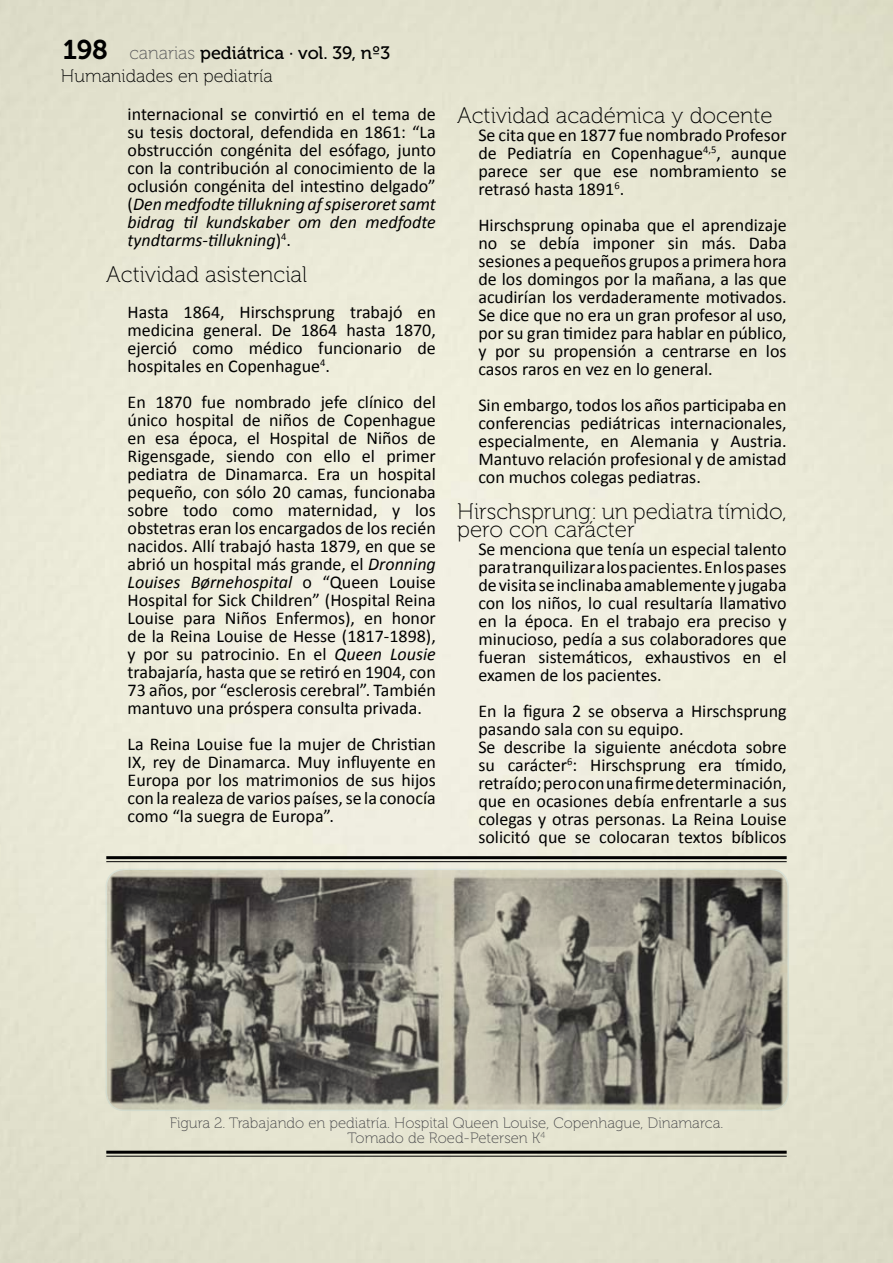
<style>
.page{position:relative;width:893px;height:1263px;background:#fff}
.page>*{position:absolute;margin:0;border:0;box-sizing:border-box;transform-origin:0 0}
.t1{font:22.5px/18px "Museo 100";color:#000}
.t2{font:18px/18px "Calibri";color:#000;text-align:justify}
.t3{font:18px "Museo 500";color:#000}
.t4{font:18px "Museo 100";color:#000}
.t5{font:15px/15px "Museo 100";color:#4b4b4d;text-align:center}
.s1{font-family:"Museo 700";font-size:27px}
.s2{font-family:"Museo 100";color:#58585a}
.s3{font-style:italic}
</style>
<div class="page">
<img style="left:106px;top:869px;width:682px;height:241px">
<div style="left:106px;top:868px;width:683px;height:243px;border:2px solid #edf7fd;border-radius:18px"></div>
<hr style="left:106px;top:856px;width:681px;height:3px;background:#000">
<hr style="left:106px;top:861px;width:681px;height:1px;background:#000">
<hr style="left:106px;top:1151px;width:681px;height:3px;background:#000">
<hr style="left:106px;top:1156px;width:681px;height:1px;background:#000">
<p class="t3" style="left:63px;top:42px;width:329px"><span class="s1">198</span> <span class="s2">canarias</span> pediátrica · vol. 39, nº3</p>
<p class="t4" style="left:61px;top:66px;width:213px">Humanidades en pediatría</p>
<p class="t2" style="left:128px;top:104px;width:310px">internacional se convirtió en el tema de su tesis doctoral, defendida en 1861: “La obstrucción congénita del esófago, junto con la contribución al conocimiento de la oclusión congénita del intestino delgado” (<span class="s3">Den medfodte tillukning af spiseroret samt bidrag til kundskaber om den medfodte tyndtarms-tillukning</span>)<sup>4</sup>.</p>
<p class="t1" style="left:106px;top:266px;width:202px">Actividad asistencial</p>
<p class="t2" style="left:128px;top:302px;width:310px">Hasta 1864, Hirschsprung trabajó en medicina general. De 1864 hasta 1870, ejerció como médico funcionario de hospitales en Copenhague<sup>4</sup>.</p>
<p class="t2" style="left:128px;top:392px;width:310px">En 1870 fue nombrado jefe clínico del único hospital de niños de Copenhague en esa época, el Hospital de Niños de Rigensgade, siendo con ello el primer pediatra de Dinamarca. Era un hospital pequeño, con sólo 20 camas, funcionaba sobre todo como maternidad, y los obstetras eran los encargados de los recién nacidos. Allí trabajó hasta 1879, en que se abrió un hospital más grande, el <span class="s3">Dronning Louises Børnehospital</span> o “Queen Louise Hospital for Sick Children” (Hospital Reina Louise para Niños Enfermos), en honor de la Reina Louise de Hesse (1817-1898), y por su patrocinio. En el <span class="s3">Queen Lousie </span>trabajaría, hasta que se retiró en 1904, con 73 años, por “esclerosis cerebral”. También mantuvo una próspera consulta privada.</p>
<p class="t2" style="left:128px;top:734px;width:310px">La Reina Louise fue la mujer de Christian IX, rey de Dinamarca. Muy influyente en Europa por los matrimonios de sus hijos con la realeza de varios países, se la conocía como “la suegra de Europa”.</p>
<p class="t1" style="left:457px;top:107px;width:317px">Actividad académica y docente</p>
<p class="t2" style="left:478px;top:125px;width:310px">Se cita que en 1877 fue nombrado Profesor de Pediatría en Copenhague<sup>4,5</sup>, aunque parece ser que ese nombramiento se retrasó hasta 1891<sup>6</sup>.</p>
<p class="t2" style="left:478px;top:215px;width:310px">Hirschsprung opinaba que el aprendizaje no se debía imponer sin más. Daba sesiones a pequeños grupos a primera hora de los domingos por la mañana, a las que acudirían los verdaderamente motivados.<br>Se dice que no era un gran profesor al uso, por su gran timidez para hablar en público, y por su propensión a centrarse en los casos raros en vez en lo general.</p>
<p class="t2" style="left:478px;top:395px;width:310px">Sin embargo, todos los años participaba en conferencias pediátricas internacionales, especialmente, en Alemania y Austria.<br>Mantuvo relación profesional y de amistad con muchos colegas pediatras.</p>
<p class="t1" style="left:457px;top:503px;width:331px">Hirschsprung: un pediatra tímido, pero con carácter</p>
<p class="t2" style="left:478px;top:539px;width:310px">Se menciona que tenía un especial talento para tranquilizar a los pacientes. En los pases de visita se inclinaba amablemente y jugaba con los niños, lo cual resultaría llamativo en la época. En el trabajo era preciso y minucioso, pedía a sus colaboradores que fueran sistemáticos, exhaustivos en el examen de los pacientes.</p>
<p class="t2" style="left:478px;top:701px;width:310px;text-align:left">En la figura 2 se observa a Hirschsprung pasando sala con su equipo.<br>Se describe la siguiente anécdota sobre su carácter<sup>6</sup>: Hirschsprung era tímido, retraído; pero con una firme determinación, que en ocasiones debía enfrentarle a sus colegas y otras personas. La Reina Louise solicitó que se colocaran textos bíblicos</p>
<p class="t5" style="left:170px;top:1115px;width:555px">Figura 2. Trabajando en pediatría. Hospital Queen Louise, Copenhague, Dinamarca.<br>Tomado de Roed-Petersen K<sup>4</sup></p>
</div>
